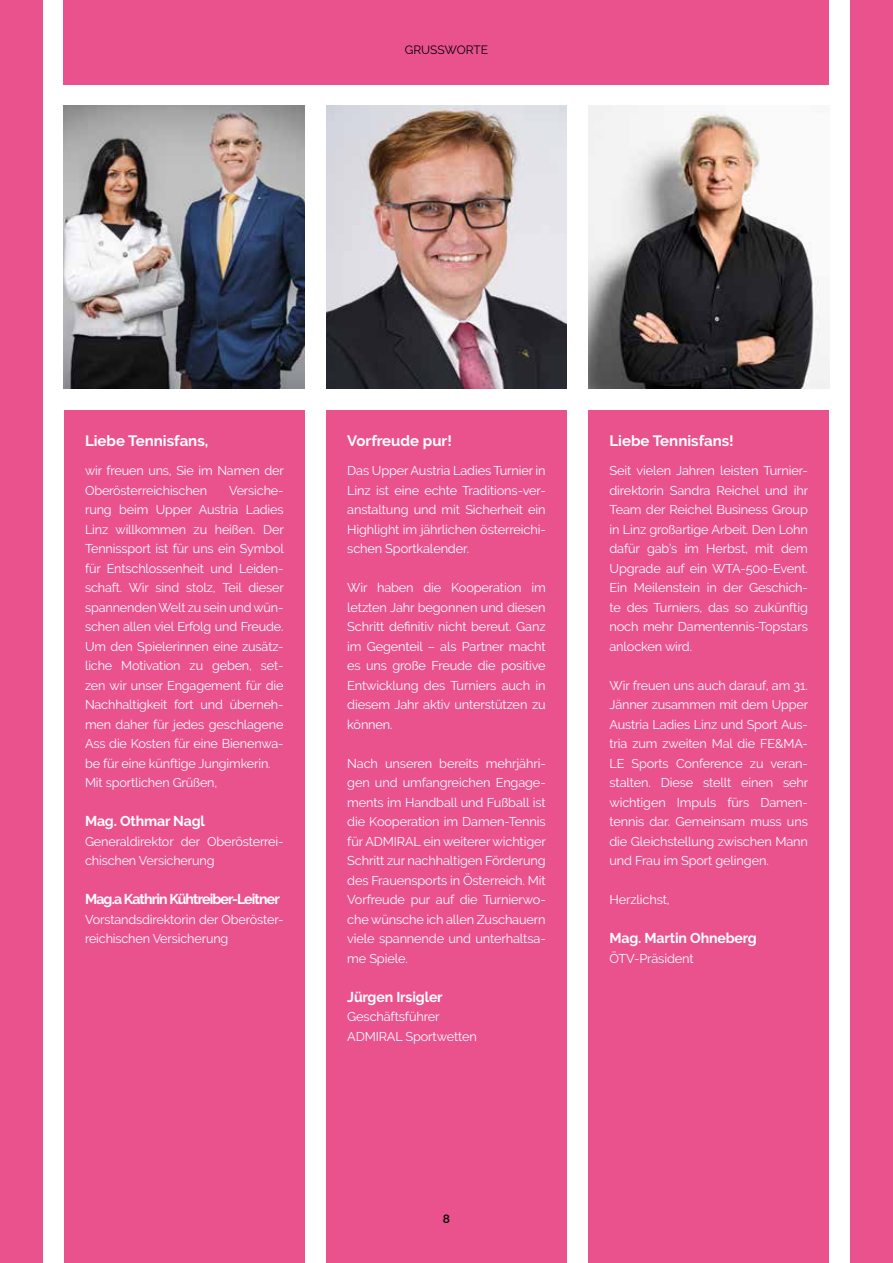
<style>
.page{position:relative;width:893px;height:1263px;background:#fff}
.page>*{position:absolute;margin:0;border:0;box-sizing:border-box;transform-origin:0 0}
.t1{font:700 15px "Raleway";color:#fff}
.t2{font:700 14.25px "Raleway";letter-spacing:-.01em;color:#fff}
.t3{font:700 14.25px "Raleway";letter-spacing:-.06em;color:#fff}
.t4{font:12.75px/19.5px "Raleway";letter-spacing:-.01em;color:#fff}
.t5{font:12px "Raleway";color:#000}
.t6{font:600 12px "Raleway";color:#000}
</style>
<div class="page">
<div style="left:850px;top:0;width:43px;height:1263px;background:#ea528e"></div>
<div style="left:0;top:0;width:43px;height:1263px;background:#ea528e"></div>
<div style="left:64px;top:410px;width:241px;height:853px;background:#ea528e"></div>
<div style="left:326px;top:410px;width:241px;height:853px;background:#ea528e"></div>
<div style="left:588px;top:410px;width:241px;height:853px;background:#ea528e"></div>
<img style="left:326px;top:106px;width:241px;height:282px">
<img style="left:588px;top:106px;width:241px;height:282px">
<img style="left:64px;top:106px;width:241px;height:282px">
<div style="left:64px;top:0;width:765px;height:85px;background:#ea528e"></div>
<p class="t5" style="left:405px;top:43px;width:85px">GRUSSWORTE</p>
<p class="t1" style="left:85px;top:432px;width:125px">Liebe Tennisfans,</p>
<p class="t4" style="left:85px;top:461px;width:200px">wir freuen uns, Sie im Namen der<br>Oberösterreichischen</p>
<p class="t4" style="left:85px;top:480px;width:200px;text-indent:144px">Versiche&shy;rung beim Upper Austria Ladies<br>Linz willkommen zu heißen. Der<br>Tennissport ist für uns ein Symbol für Entschlossenheit und Leiden&shy;schaft. Wir sind stolz, Teil dieser spannenden Welt zu sein und wün&shy;schen allen viel Erfolg und Freude.<br>Um den Spielerinnen eine zusätz&shy;liche Motivation zu geben, set&shy;zen wir unser Engagement für die<br>Nachhaltigkeit fort und überneh&shy;men daher für jedes geschlagene<br>Ass die Kosten für eine Bienenwa&shy;be für eine künftige Jungimkerin.<br>Mit sportlichen Grüßen,</p>
<p class="t2" style="left:85px;top:813px;width:121px">Mag. Othmar Nagl</p>
<p class="t4" style="left:85px;top:831px;width:200px">Generaldirektor der Oberösterrei&shy;chischen Versicherung</p>
<p class="t3" style="left:85px;top:891px;width:196px">Mag.a Kathrin Kühtreiber-Leitner</p>
<p class="t4" style="left:85px;top:909px;width:200px">Vorstandsdirektorin der Oberöster&shy;reichischen Versicherung</p>
<p class="t1" style="left:347px;top:432px;width:106px">Vorfreude pur!</p>
<p class="t4" style="left:347px;top:461px;width:200px;text-align:justify">Das Upper Austria Ladies Turnier in Linz ist eine echte Traditions-ver&shy;anstaltung und mit Sicherheit ein Highlight im jährlichen österreichi&shy;schen Sportkalender.</p>
<p class="t4" style="left:347px;top:578px;width:200px;text-align:justify">Wir haben die Kooperation im letzten Jahr begonnen und diesen Schritt definitiv nicht bereut. Ganz im Gegenteil – als Partner macht es uns große Freude die positive Entwicklung des Turniers auch in diesem Jahr aktiv unterstützen zu können.</p>
<p class="t4" style="left:347px;top:753px;width:200px;text-align:justify">Nach unseren bereits mehrjähri&shy;gen und umfangreichen Engage&shy;ments im Handball und Fußball ist die Kooperation im Damen-Tennis für ADMIRAL ein weiterer wichtiger Schritt zur nachhaltigen Förderung des Frauensports in Österreich. Mit Vorfreude pur auf die Turnierwo&shy;che wünsche ich allen Zuschauern viele spannende und unterhaltsa&shy;me Spiele.</p>
<p class="t2" style="left:347px;top:989px;width:97px">Jürgen Irsigler</p>
<p class="t4" style="left:347px;top:1007px;width:131px">Geschäftsführer<br>ADMIRAL Sportwetten</p>
<p class="t1" style="left:609px;top:432px;width:126px">Liebe Tennisfans!</p>
<p class="t4" style="left:609px;top:461px;width:200px;text-align:justify">Seit vielen Jahren leisten Turnier&shy;direktorin Sandra Reichel und ihr Team der Reichel Business Group in Linz großartige Arbeit. Den Lohn dafür gab’s im Herbst, mit dem Upgrade auf ein WTA-500-Event.<br>Ein Meilenstein in der Geschich&shy;te des Turniers, das so zukünftig noch mehr Damentennis-Topstars anlocken wird.</p>
<p class="t4" style="left:609px;top:675px;width:200px;text-align:justify">Wir freuen uns auch darauf, am 31.<br>Jänner zusammen mit dem Upper Austria Ladies Linz und Sport Aus&shy;tria zum zweiten Mal die FE&amp;MA-LE Sports Conference zu veran&shy;stalten. Diese stellt einen sehr wichtigen Impuls fürs Damen&shy;tennis dar. Gemeinsam muss uns die Gleichstellung zwischen Mann und Frau im Sport gelingen.</p>
<p class="t4" style="left:609px;top:890px;width:62px">Herzlichst,</p>
<p class="t2" style="left:609px;top:930px;width:149px">Mag. Martin Ohneberg</p>
<p class="t4" style="left:609px;top:948px;width:86px">ÖTV-Präsident</p>
<p class="t6" style="left:443px;top:1211px;width:9px">8</p>
</div>
